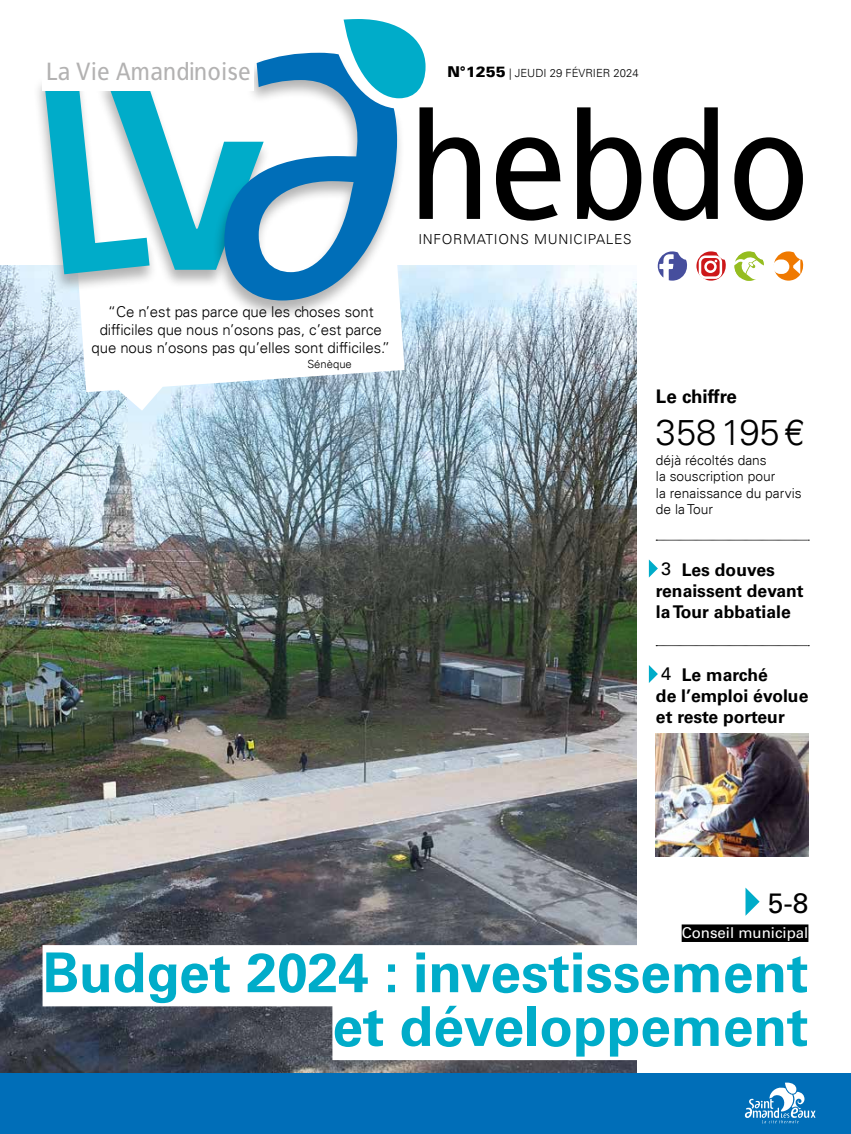
<style>
.page{position:relative;width:851px;height:1134px;background:#fff}
.page>*{position:absolute;margin:0;border:0;box-sizing:border-box;transform-origin:0 0}
.t1{font:154.75px "Francophil Sans";letter-spacing:.01em;color:#000}
.t2{font:700 55px/53.8px "Univers LT Std";color:#00acc9;text-align:right}
.t3{font:300 36.25px "Univers LT";color:#000}
.t4{font:28.12px "Univers LT Std";color:#000}
.t5{font:25px "Francophil Sans";letter-spacing:.02em;color:#b3b2b2}
.t6{font:700 18.75px "Univers LT Std";color:#000}
.t7{font:700 17.5px/21px "Univers LT Std";color:#000}
.t8{font:300 15px/18px "Univers LT";letter-spacing:-.005em;color:#000;text-align:center}
.t9{font:15px "Univers LT Std";color:#fff}
.t10{font:300 13.75px/16.5px "Univers LT";color:#000}
.t11{font:300 13.75px "Univers LT";letter-spacing:.05em;color:#000}
.t12{font:300 11.25px "Univers LT";color:#000}
.s1{font-family:"Univers 75";font-weight:900;font-size:15px}
.s2{font-weight:400;font-size:18px}
</style>
<div class="page">
<img style="left:0;top:266px;width:636px;height:807px">
<svg style="left:656px;top:540px;width:153px;height:1px"></svg>
<svg style="left:656px;top:645px;width:153px;height:1px"></svg>
<svg style="left:648px;top:559px;width:9px;height:18px"></svg>
<svg style="left:648px;top:665px;width:9px;height:18px"></svg>
<img style="left:656px;top:734px;width:152px;height:123px">
<div style="left:681px;top:924px;width:127px;height:18px;background:#000"></div>
<div style="left:43px;top:945px;width:765px;height:61px;background:#fff"></div>
<div style="left:332px;top:999px;width:476px;height:61px;background:#fff"></div>
<svg style="left:745px;top:887px;width:14px;height:29px"></svg>
<svg style="left:53px;top:289px;width:351px;height:103px"></svg>
<svg style="left:118px;top:366px;width:45px;height:45px"></svg>
<div style="left:32px;top:74px;width:126px;height:219px;background:#000;opacity:.3"></div>
<div style="left:95px;top:78px;width:176px;height:211px;background:#000;opacity:.3"></div>
<svg style="left:44px;top:90px;width:168px;height:184px"></svg>
<svg style="left:343px;top:19px;width:82px;height:79px"></svg>
<div style="left:212px;top:52px;width:193px;height:267px;background:#000;opacity:.3"></div>
<svg style="left:224px;top:53px;width:173px;height:247px"></svg>
<div style="left:43px;top:53px;width:211px;height:37px;background:#fff"></div>
<svg style="left:657px;top:251px;width:30px;height:30px"></svg>
<svg style="left:696px;top:251px;width:107px;height:30px"></svg>
<div style="left:0;top:1074px;width:850px;height:60px;background:#006eb8"></div>
<svg style="left:744px;top:1082px;width:71px;height:41px"></svg>
<h3 class="t5" style="left:46px;top:57px;width:206px">La Vie Amandinoise</h3>
<p class="t12" style="left:447px;top:66px;width:193px"><span class="s1">N°1255</span> | JEUDI 29 FÉVRIER 2024</p>
<p class="t8" style="left:91px;top:302px;width:300px">“Ce n’est pas parce que les choses sont difficiles que nous n’osons pas, c’est parce que nous n’osons pas qu’elles sont difficiles.”</p>
<p class="t12" style="left:307px;top:357px;width:46px">Sénèque</p>
<h1 class="t1" style="left:409px;top:77px;width:401px">hebdo</h1>
<p class="t11" style="left:418px;top:231px;width:215px">INFORMATIONS MUNICIPALES</p>
<p class="t6" style="left:656px;top:386px;width:82px">Le chiffre</p>
<h3 class="t3" style="left:656px;top:410px;width:150px">358195€</h3>
<p class="t10" style="left:656px;top:452px;width:147px">déjà récoltés dans<br>la souscription pour<br>la renaissance du parvis de la Tour</p>
<p class="t7" style="left:656px;top:559px;width:149px"><span class="s2">3</span> Les douves renaissent devant la Tour abbatiale</p>
<p class="t7" style="left:656px;top:665px;width:154px"><span class="s2">4</span> Le marché<br>de l’emploi évolue et reste porteur</p>
<h3 class="t4" style="left:767px;top:886px;width:42px">5-8</h3>
<p class="t9" style="left:681px;top:924px;width:128px">Conseil municipal</p>
<h2 class="t2" style="left:43px;top:946px;width:767px">Budget 2024 : investissement et développement</h2>
</div>
